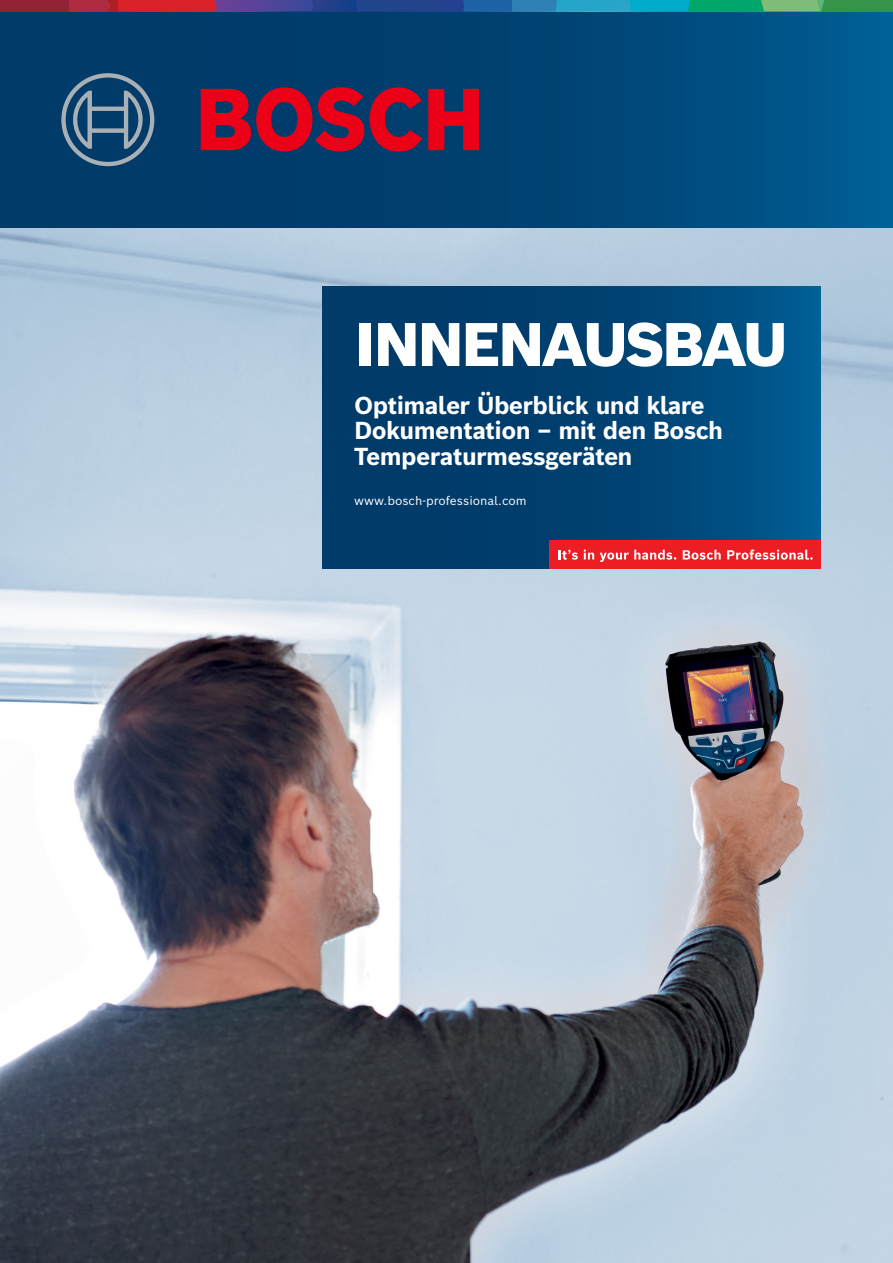
<style>
.page{position:relative;width:893px;height:1263px;background:#fff}
.page>*{position:absolute;margin:0;border:0;box-sizing:border-box;transform-origin:0 0}
.t1{font:900 60px "Bosch Sans";letter-spacing:-.05em;color:#fff}
.t2{font:700 24px/25.5px "Bosch Sans";letter-spacing:-.025em;color:#fff}
.t3{font:12px "Bosch Sans";color:#fff}
</style>
<div class="page">
<img style="left:0;top:228px;width:893px;height:1035px">
<div style="left:322px;top:286px;width:499px;height:283px;background:linear-gradient(to right,#003361,#025588)"></div>
<div style="left:549px;top:541px;width:272px;height:28px;background:#ed1d24"></div>
<svg style="left:558px;top:550px;width:20px;height:10px"></svg>
<svg style="left:584px;top:549px;width:10px;height:10px"></svg>
<svg style="left:600px;top:550px;width:76px;height:12px"></svg>
<svg style="left:683px;top:550px;width:38px;height:10px"></svg>
<svg style="left:727px;top:549px;width:86px;height:11px"></svg>
<div style="left:0;top:1px;width:893px;height:227px;background:linear-gradient(to right,#023360,#00568a)"></div>
<div style="left:0;top:0;width:69px;height:11px;background:#902336"></div>
<svg style="left:69px;top:0;width:824px;height:11px;background:#496b80"></svg>
<svg style="left:201px;top:87px;width:221px;height:65px;background:#86193b"></svg>
<svg style="left:428px;top:89px;width:51px;height:61px;background:#a81230"></svg>
<svg style="left:61px;top:73px;width:93px;height:93px;background:#305c7f"></svg>
<h1 class="t1" style="left:354px;top:305px;width:436px">INNENAUSBAU</h1>
<p class="t2" style="left:354px;top:392px;width:371px">Optimaler Überblick und klare<br>Dokumentation – mit den Bosch<br>Temperaturmessgeräten</p>
<p class="t3" style="left:354px;top:492px;width:174px">www.bosch-professional.com</p>
</div>
